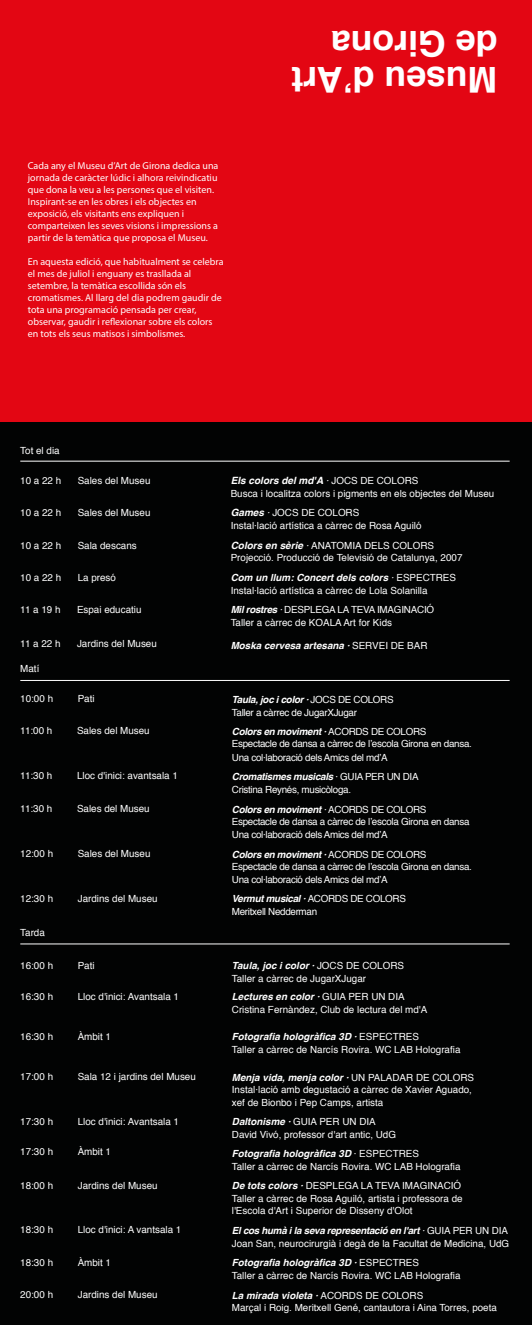
<style>
.page{position:relative;width:532px;height:1325px;background:#fff}
.page>*{position:absolute;margin:0;border:0;box-sizing:border-box;transform-origin:0 0}
.t1{font:700 35.62px/35.6px "Helvetica";color:#fff}
.t2{font:10px/12px "Myriad Pro";color:#fff}
.t3{font:italic 700 10px "Helvetica";color:#fff}
.t4{font:9.88px/12.6px "Helvetica";color:#fff}
.t5{font:9.88px/19.6px "Helvetica";letter-spacing:-.03em;color:#fff}
.t6{font:italic 700 9.88px "Helvetica";color:#fff}
.s1{font-weight:400;font-size:9.88px}
.s2{font-weight:400;font-style:normal;font-size:9.88px}
.s3{font-weight:700;font-style:italic;font-size:10px}
.s4{font-style:italic}
.s5{font-weight:700;font-style:italic}
.s6{font-weight:400;font-style:normal}
</style>
<div class="page">
<div style="left:0;top:415px;width:531px;height:910px;background:#020303"></div>
<div style="left:0;top:0;width:531px;height:421px;background:#e30613"></div>
<hr style="left:20px;top:461px;width:489px;height:1px;background:#fff">
<hr style="left:20px;top:680px;width:489px;height:1px;background:#fff">
<hr style="left:20px;top:943px;width:489px;height:1px;background:#fff">
<p class="t2" style="left:28px;top:160px;width:192px">Cada any el Museu d’Art de Girona dedica una jornada de caràcter lúdic i alhora reivindicatiu que dona la veu a les persones que el visiten.<br>Inspirant-se en les obres i els objectes en exposició, els visitants ens expliquen i comparteixen les seves visions i impressions a partir de la temàtica que proposa el Museu.</p>
<p class="t2" style="left:28px;top:256px;width:197px">En aquesta edició, que habitualment se celebra el mes de juliol i enguany es trasllada al setembre, la temàtica escollida són els cromatismes. Al llarg del dia podrem gaudir de tota una programació pensada per crear, observar, gaudir i reflexionar sobre els colors en tots els seus matisos i simbolismes.</p>
<p class="t4" style="left:20px;top:445px;width:41px">Tot el dia</p>
<h1 class="t1" style="left:497px;top:97px;width:207px;rotate:-180deg">Museu d’Art de Girona</h1>
<p class="t4" style="left:20px;top:475px;width:42px">10 a 22 h</p>
<p class="t4" style="left:78px;top:475px;width:74px">Sales del Museu</p>
<p class="t4" style="left:20px;top:507px;width:42px">10 a 22 h</p>
<p class="t4" style="left:78px;top:507px;width:74px">Sales del Museu</p>
<p class="t4" style="left:20px;top:540px;width:42px">10 a 22 h</p>
<p class="t4" style="left:78px;top:540px;width:61px">Sala descans</p>
<p class="t4" style="left:20px;top:572px;width:42px">10 a 22 h</p>
<p class="t4" style="left:78px;top:572px;width:40px">La presó</p>
<p class="t4" style="left:20px;top:604px;width:42px">11 a 19 h</p>
<p class="t4" style="left:77px;top:604px;width:66px">Espai educatiu</p>
<p class="t4" style="left:20px;top:638px;width:42px">11 a 22 h</p>
<p class="t4" style="left:77px;top:638px;width:81px">Jardins del Museu</p>
<p class="t4" style="left:20px;top:663px;width:21px">Matí</p>
<p class="t4" style="left:20px;top:693px;width:34px">10:00 h</p>
<p class="t4" style="left:78px;top:693px;width:18px">Pati</p>
<p class="t4" style="left:20px;top:725px;width:34px">11:00 h</p>
<p class="t4" style="left:77px;top:725px;width:74px">Sales del Museu</p>
<p class="t4" style="left:20px;top:770px;width:34px">11:30 h</p>
<p class="t4" style="left:77px;top:770px;width:102px">Lloc d'inici: avantsala 1</p>
<p class="t4" style="left:20px;top:803px;width:34px">11:30 h</p>
<p class="t4" style="left:77px;top:803px;width:74px">Sales del Museu</p>
<p class="t4" style="left:20px;top:848px;width:34px">12:00 h</p>
<p class="t4" style="left:78px;top:848px;width:74px">Sales del Museu</p>
<p class="t4" style="left:20px;top:893px;width:34px">12:30 h</p>
<p class="t4" style="left:78px;top:893px;width:81px">Jardins del Museu</p>
<p class="t4" style="left:20px;top:927px;width:26px">Tarda</p>
<p class="t4" style="left:20px;top:960px;width:34px">16:00 h</p>
<p class="t4" style="left:78px;top:960px;width:18px">Pati</p>
<p class="t4" style="left:20px;top:991px;width:34px">16:30 h</p>
<p class="t4" style="left:78px;top:991px;width:103px">Lloc d'inici: Avantsala 1</p>
<p class="t4" style="left:20px;top:1031px;width:34px">16:30 h</p>
<p class="t4" style="left:78px;top:1031px;width:35px">Àmbit 1</p>
<p class="t4" style="left:20px;top:1071px;width:34px">17:00 h</p>
<p class="t4" style="left:78px;top:1071px;width:120px">Sala 12 i jardins del Museu</p>
<p class="t4" style="left:20px;top:1116px;width:34px">17:30 h</p>
<p class="t4" style="left:78px;top:1116px;width:103px">Lloc d'inici: Avantsala 1</p>
<p class="t4" style="left:20px;top:1146px;width:34px">17:30 h</p>
<p class="t4" style="left:78px;top:1146px;width:35px">Àmbit 1</p>
<p class="t4" style="left:20px;top:1180px;width:34px">18:00 h</p>
<p class="t4" style="left:78px;top:1180px;width:81px">Jardins del Museu</p>
<p class="t4" style="left:20px;top:1224px;width:34px">18:30 h</p>
<p class="t4" style="left:78px;top:1224px;width:105px">Lloc d'inici: A vantsala 1</p>
<p class="t4" style="left:20px;top:1257px;width:34px">18:30 h</p>
<p class="t4" style="left:78px;top:1257px;width:35px">Àmbit 1</p>
<p class="t4" style="left:20px;top:1289px;width:34px">20:00 h</p>
<p class="t4" style="left:78px;top:1289px;width:81px">Jardins del Museu</p>
<p class="t3" style="left:231px;top:477px;width:189px">Els colors del md'A <span class="s1">·</span> <span class="s2">JOCS DE COLORS</span></p>
<p class="t4" style="left:231px;top:484px;width:265px;line-height:19.6px">Busca i localitza colors i pigments en els objectes del Museu<br><span class="s3">Games</span> <span class="s4">·</span> JOCS DE COLORS</p>
<p class="t4" style="left:231px;top:517px;width:205px;line-height:19.6px">Instal·lació artística a càrrec de Rosa Aguiló<br><span class="s3">Colors en sèrie</span> <span class="s4">·</span> ANATOMIA DELS COLORS</p>
<p class="t4" style="left:231px;top:549px;width:233px;line-height:19.6px">Projecció. Producció de Televisió de Catalunya, 2007<br><span class="s5">Com un llum: Concert dels colors</span> <span class="s4">·</span> ESPECTRES</p>
<p class="t4" style="left:231px;top:581px;width:205px;line-height:19.6px">Instal·lació artística a càrrec de Lola Solanilla<br><span class="s5">Mil rostres</span> <span class="s4">·</span> DESPLEGA LA TEVA IMAGINACIÓ</p>
<p class="t4" style="left:231px;top:617px;width:163px">Taller a càrrec de KOALA Art for Kids</p>
<p class="t6" style="left:231px;top:641px;width:198px">Moska cervesa artesana · <span class="s6">SERVEI DE BAR</span></p>
<p class="t5" style="left:232px;top:694px;width:163px;line-height:12.6px"><span class="s5">Taula, joc i color ·</span> JOCS DE COLORS<br>Taller a càrrec de JugarXJugar</p>
<p class="t5" style="left:232px;top:727px;width:241px;line-height:12px"><span class="s5">Colors en moviment ·</span> ACORDS DE COLORS<br>Espectacle de dansa a càrrec de l’escola Girona en dansa.</p>
<p class="t5" style="left:232px;top:748px;width:188px">Una col·laboració dels Amics del md’A<br><span class="s5">Cromatismes musicals</span> · GUIA PER UN DIA</p>
<p class="t5" style="left:232px;top:780px;width:196px">Cristina Reynés, musicòloga.<br><span class="s5">Colors en moviment</span> <span class="s4">·</span> ACORDS DE COLORS</p>
<p class="t5" style="left:232px;top:815px;width:239px;line-height:13.2px">Espectacle de dansa a càrrec de l’escola Girona en dansa<br>Una col·laboració dels Amics del md’A</p>
<p class="t5" style="left:232px;top:849px;width:241px;line-height:12px"><span class="s5">Colors en moviment ·</span> ACORDS DE COLORS<br>Espectacle de dansa a càrrec de l’escola Girona en dansa.</p>
<p class="t5" style="left:232px;top:870px;width:175px">Una col·laboració dels Amics del md’A<br><span class="s5">Vermut musical ·</span> ACORDS DE COLORS</p>
<p class="t5" style="left:232px;top:903px;width:87px">Meritxell Nedderman</p>
<p class="t4" style="left:232px;top:960px;width:173px"><span class="s5">Taula, joc i color ·</span> JOCS DE COLORS<br>Taller a càrrec de JugarXJugar</p>
<p class="t4" style="left:232px;top:991px;width:197px"><span class="s5">Lectures en color ·</span> GUIA PER UN DIA<br>Cristina Fernàndez, Club de lectura del md'A</p>
<p class="t4" style="left:232px;top:1031px;width:230px"><span class="s5">Fotografia hologràfica 3D ·</span> ESPECTRES<br>Taller a càrrec de Narcís Rovira. WC LAB Holografia</p>
<p class="t4" style="left:232px;top:1072px;width:243px"><span class="s5">Menja vida, menja color ·</span> UN PALADAR DE COLORS<br>Instal·lació amb degustació a càrrec de Xavier Aguado, xef de Bionbo i Pep Camps, artista</p>
<p class="t4" style="left:232px;top:1116px;width:165px"><span class="s5">Daltonisme ·</span> GUIA PER UN DIA<br>David Vivó, professor d'art antic, UdG</p>
<p class="t4" style="left:232px;top:1148px;width:230px"><span class="s5">Fotografia hologràfica 3D</span> · ESPECTRES<br>Taller a càrrec de Narcís Rovira. WC LAB Holografia</p>
<p class="t4" style="left:232px;top:1180px;width:232px"><span class="s5">De tots colors ·</span> DESPLEGA LA TEVA IMAGINACIÓ<br>Taller a càrrec de Rosa Aguiló, artista i professora de l'Escola d'Art i Superior de Disseny d'Olot</p>
<p class="t4" style="left:232px;top:1225px;width:279px"><span class="s5">El cos humà i la seva representació en l'art</span> <span class="s4">·</span> GUIA PER UN DIA<br>Joan San, neurocirurgià i degà de la Facultat de Medicina, UdG</p>
<p class="t4" style="left:232px;top:1257px;width:230px"><span class="s5">Fotografia hologràfica 3D ·</span> ESPECTRES<br>Taller a càrrec de Narcís Rovira. WC LAB Holografia</p>
<p class="t4" style="left:232px;top:1290px;width:266px"><span class="s5">La mirada violeta ·</span> ACORDS DE COLORS<br>Marçal i Roig. Meritxell Gené, cantautora i Aina Torres, poeta</p>
</div>
